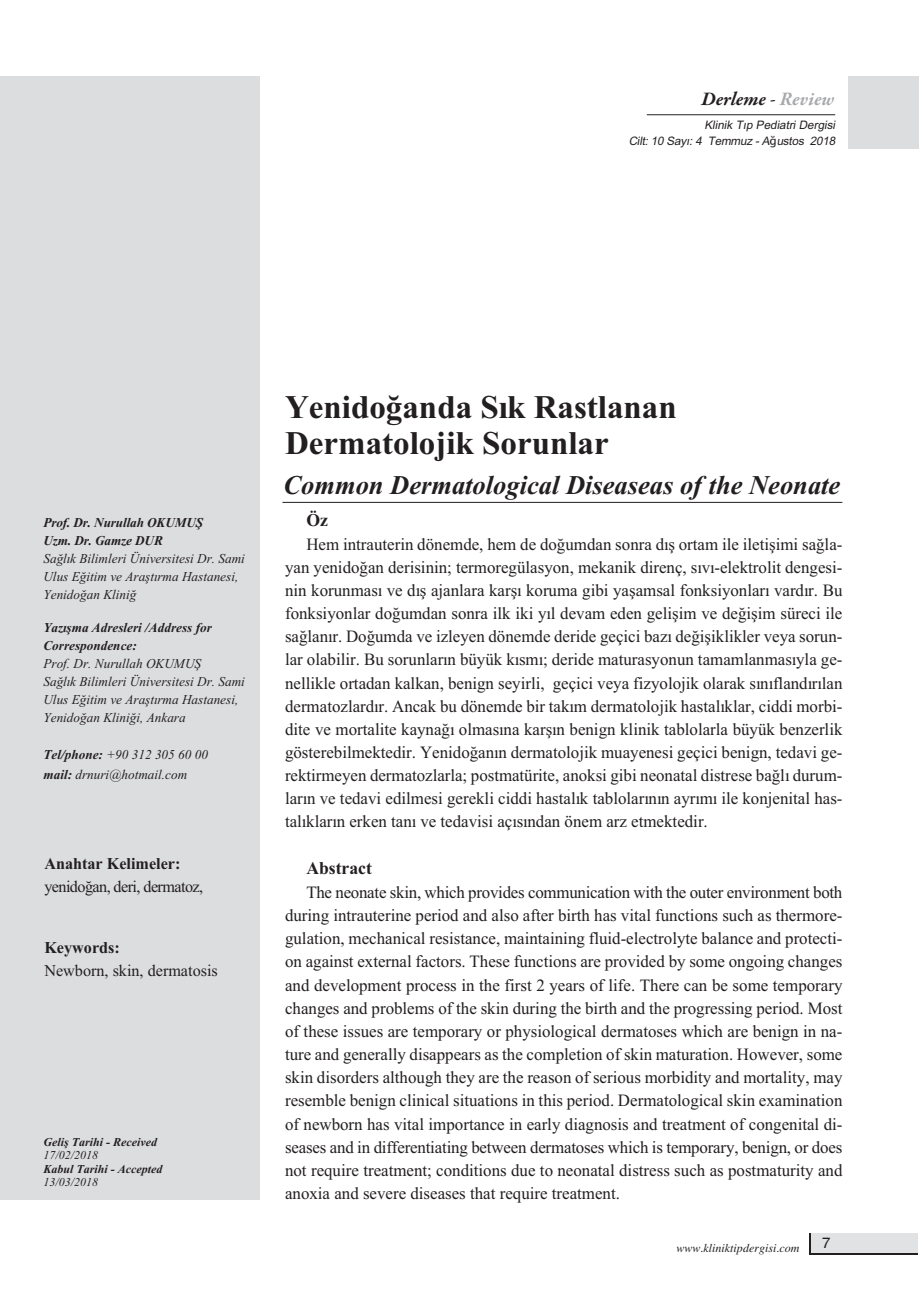
<style>
.page{position:relative;width:919px;height:1289px;background:#fff}
.page>*{position:absolute;margin:0;border:0;box-sizing:border-box;transform-origin:0 0}
.t1{font:700 33px/36px "Times New Roman";color:#231f20}
.t2{font:italic 700 27px "Times New Roman";color:#231f20}
.t3{font:italic 700 19.5px "Garamond Premr Pro";color:#231f20}
.t4{font:700 18px "Times New Roman";color:#231f20}
.t5{font:17.25px/23.1px "Times New Roman";color:#231f20;text-align:justify}
.t6{font:700 16.5px "Times New Roman";color:#231f20}
.t7{font:16.5px "Times New Roman";letter-spacing:-.02em;color:#231f20}
.t8{font:16.5px "Times New Roman";color:#231f20}
.t9{font:15px "Helvetica";color:#231f20}
.t10{font:italic 13.5px/18.1px "Times New Roman";color:#231f20}
.t11{font:italic 700 13.5px/18px "Times New Roman";color:#231f20}
.t12{font:italic 700 12px "Times New Roman";color:#231f20}
.t13{font:italic 12px "Times";color:#231f20}
.t14{font:italic 12px "Times New Roman";color:#231f20}
.t15{font:11.7px/15.8px "Arial T Italic";color:#231f20;text-align:right}
.s1{font-weight:400}
.s2{color:#a8a9ad}
.s3{font-family:"Lucida Grande"}
.s4{font-weight:700}
</style>
<div class="page">
<div style="left:0;top:77px;width:260px;height:1122px;background:#dcdddf"></div>
<div style="left:848px;top:77px;width:70px;height:72px;background:#dcdddf"></div>
<hr style="left:282px;top:502px;width:560px;height:1px;background:#231f20">
<hr style="left:646px;top:114px;width:189px;height:1px;background:#231f20">
<svg style="left:809px;top:1233px;width:108px;height:21px"></svg>
<div style="left:811px;top:1233px;width:106px;height:19px;background:#e1e2e4"></div>
<p class="t3" style="left:701px;top:87px;width:134px">Derleme <span class="s1">-</span> <span class="s2">Review</span></p>
<p class="t15" style="left:628px;top:118px;width:208px">Klinik Tıp Pediatri Dergisi<br>Cilt: 10 Sayı: 4 Temmuz - A<span class="s3">ğ</span>ustos 2018</p>
<p class="t11" style="left:43px;top:514px;width:161px">Prof. Dr. Nurullah OKUMUŞ<br>Uzm. Dr. Gamze DUR</p>
<p class="t10" style="left:43px;top:550px;width:203px">Sağlık Bilimleri Üniversitesi Dr. Sami<br>Ulus Eğitim ve Araştırma Hastanesi,<br>Yenidoğan Kliniğ</p>
<p class="t11" style="left:43px;top:620px;width:170px">Yazışma Adresleri /Address for<br>Correspondence:</p>
<p class="t10" style="left:43px;top:655px;width:203px">Prof. Dr. Nurullah OKUMUŞ<br>Sağlık Bilimleri Üniversitesi Dr. Sami<br>Ulus Eğitim ve Araştırma Hastanesi,<br>Yenidoğan Kliniği, Ankara</p>
<p class="t10" style="left:43px;top:746px;width:166px;line-height:19px"><span class="s4">Tel/phone:</span> +90 312 305 60 00 <span class="s4">mail:</span> drnuri@hotmail.com</p>
<p class="t6" style="left:44px;top:858px;width:138px">Anahtar Kelimeler:</p>
<p class="t7" style="left:44px;top:880px;width:160px">yenidoğan, deri, dermatoz,</p>
<p class="t6" style="left:44px;top:942px;width:77px">Keywords:</p>
<p class="t8" style="left:44px;top:964px;width:175px">Newborn, skin, dermatosis</p>
<p class="t12" style="left:43px;top:1137px;width:115px">Geliş Tarihi - Received</p>
<p class="t14" style="left:43px;top:1150px;width:56px">17/02/2018</p>
<p class="t12" style="left:43px;top:1164px;width:121px">Kabul Tarihi - Accepted</p>
<p class="t14" style="left:43px;top:1177px;width:56px">13/03/2018</p>
<h1 class="t1" style="left:285px;top:392px;width:393px">Yenidoğanda Sık Rastlanan<br>Dermatolojik Sorunlar</h1>
<h2 class="t2" style="left:283px;top:476px;width:558px">Common Dermatological Diseaseas of the Neonate</h2>
<p class="t4" style="left:306px;top:514px;width:23px">Öz</p>
<p class="t5" style="left:285px;top:534px;width:559px;text-indent:21px">Hem intrauterin dönemde, hem de doğumdan sonra dış ortam ile iletişimi sağla&shy;yan yenidoğan derisinin; termoregülasyon, mekanik direnç, sıvı-elektrolit dengesi&shy;nin korunması ve dış ajanlara karşı koruma gibi yaşamsal fonksiyonları vardır. Bu fonksiyonlar doğumdan sonra ilk iki yıl devam eden gelişim ve değişim süreci ile sağlanır. Doğumda ve izleyen dönemde deride geçici bazı değişiklikler veya sorun&shy;lar olabilir. Bu sorunların büyük kısmı; deride maturasyonun tamamlanmasıyla ge&shy;nellikle ortadan kalkan, benign seyirli, geçici veya fizyolojik olarak sınıflandırılan dermatozlardır. Ancak bu dönemde bir takım dermatolojik hastalıklar, ciddi morbi&shy;dite ve mortalite kaynağı olmasına karşın benign klinik tablolarla büyük benzerlik gösterebilmektedir. Yenidoğanın dermatolojik muayenesi geçici benign, tedavi ge&shy;rektirmeyen dermatozlarla; postmatürite, anoksi gibi neonatal distrese bağlı durum&shy;ların ve tedavi edilmesi gerekli ciddi hastalık tablolarının ayrımı ile konjenital has&shy;talıkların erken tanı ve tedavisi açısından önem arz etmektedir.</p>
<p class="t4" style="left:306px;top:862px;width:67px">Abstract</p>
<p class="t5" style="left:285px;top:882px;width:559px;text-indent:21px">The neonate skin, which provides communication with the outer environment both during intrauterine period and also after birth has vital functions such as thermore&shy;gulation, mechanical resistance, maintaining fluid-electrolyte balance and protecti&shy;on against external factors. These functions are provided by some ongoing changes and development process in the first 2 years of life. There can be some temporary changes and problems of the skin during the birth and the progressing period. Most of these issues are temporary or physiological dermatoses which are benign in na&shy;ture and generally disappears as the completion of skin maturation. However, some skin disorders although they are the reason of serious morbidity and mortality, may resemble benign clinical situations in this period. Dermatological skin examination of newborn has vital importance in early diagnosis and treatment of congenital di&shy;seases and in differentiating between dermatoses which is temporary, benign, or does not require treatment; conditions due to neonatal distress such as postmaturity and anoxia and severe diseases that require treatment.</p>
<p class="t13" style="left:676px;top:1243px;width:124px">www.kliniktipdergisi.com</p>
<p class="t9" style="left:821px;top:1236px;width:10px">7</p>
</div>
